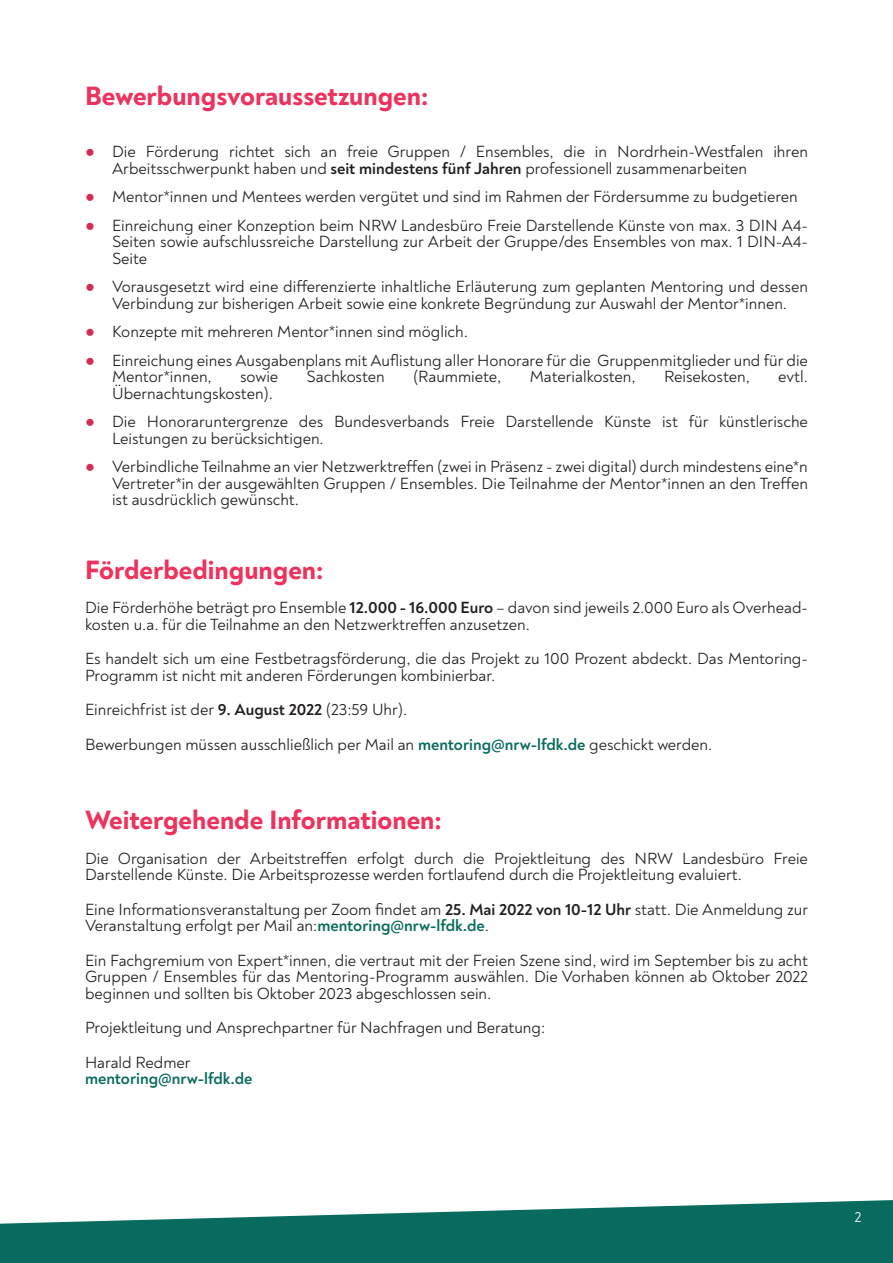
<style>
.page{position:relative;width:893px;height:1263px;background:#fff}
.page>*{position:absolute;margin:0;border:0;box-sizing:border-box;transform-origin:0 0}
.t1{font:800 27px "Noah";color:#ed325d}
.t2{font:16.5px/16.5px "Noah";color:#231f20}
.t3{font:700 16.5px "Noah";color:#086b5d}
.t4{font:15px "Noah";color:#fff}
.s1{font-family:"Arial";font-weight:700;color:#d42c54}
.s2{font-weight:700}
.s3{font-weight:700;color:#086b5d}
</style>
<div class="page">
<svg style="left:0;top:1200px;width:893px;height:63px;fill:#086b5d"></svg>
<h1 class="t1" style="left:85px;top:79px;width:345px">Bewerbungsvoraussetzungen:</h1>
<p class="t2" style="left:112px;top:144px;width:697px;text-indent:-27px"><span class="s1">●</span> Die Förderung richtet sich an freie Gruppen / Ensembles, die in Nordrhein-Westfalen ihren<br>Arbeitsschwerpunkt haben und <span class="s2">seit mindestens fünf Jahren</span> professionell zusammenarbeiten</p>
<p class="t2" style="left:85px;top:189px;width:714px"><span class="s1">●</span> Mentor*innen und Mentees werden vergütet und sind im Rahmen der Fördersumme zu budgetieren</p>
<p class="t2" style="left:112px;top:217px;width:697px;text-align:justify;text-indent:-27px"><span class="s1">●</span> Einreichung einer Konzeption beim NRW Landesbüro Freie Darstellende Künste von max. 3 DIN A4- Seiten sowie aufschlussreiche Darstellung zur Arbeit der Gruppe/des Ensembles von max. 1 DIN-A4- Seite</p>
<p class="t2" style="left:85px;top:279px;width:724px;text-align:center"><span class="s1">●</span> Vorausgesetzt wird eine differenzierte inhaltliche Erläuterung zum geplanten Mentoring und dessen<br>Verbindung zur bisherigen Arbeit sowie eine konkrete Begründung zur Auswahl der Mentor*innen.</p>
<p class="t2" style="left:85px;top:324px;width:384px"><span class="s1">●</span> Konzepte mit mehreren Mentor*innen sind möglich.</p>
<p class="t2" style="left:112px;top:352px;width:697px;text-indent:-27px"><span class="s1">●</span> Einreichung eines Ausgabenplans mit Auflistung aller Honorare für die Gruppenmitglieder und für die<br>Mentor*innen,</p>
<p class="t2" style="left:240px;top:369px;width:40px">sowie</p>
<p class="t2" style="left:307px;top:369px;width:80px">Sachkosten</p>
<p class="t2" style="left:413px;top:369px;width:90px">(Raummiete,</p>
<p class="t2" style="left:530px;top:369px;width:107px">Materialkosten,</p>
<p class="t2" style="left:664px;top:369px;width:87px">Reisekosten,</p>
<p class="t2" style="left:778px;top:369px;width:31px">evtl.</p>
<p class="t2" style="left:112px;top:385px;width:162px">Übernachtungskosten).</p>
<p class="t2" style="left:112px;top:414px;width:697px;text-indent:-27px"><span class="s1">●</span> Die Honoraruntergrenze des Bundesverbands Freie Darstellende Künste ist für künstlerische<br>Leistungen zu berücksichtigen.</p>
<p class="t2" style="left:112px;top:459px;width:697px;text-align:justify;text-indent:-27px"><span class="s1">●</span> Verbindliche Teilnahme an vier Netzwerktreffen (zwei in Präsenz - zwei digital) durch mindestens eine*n Vertreter*in der ausgewählten Gruppen / Ensembles. Die Teilnahme der Mentor*innen an den Treffen ist ausdrücklich gewünscht.</p>
<h1 class="t1" style="left:85px;top:553px;width:240px">Förderbedingungen:</h1>
<p class="t2" style="left:85px;top:600px;width:724px">Die Förderhöhe beträgt pro Ensemble <span class="s2">12.000 - 16.000 Euro</span> – davon sind jeweils 2.000 Euro als Overhead&shy;kosten u.a. für die Teilnahme an den Netzwerktreffen anzusetzen.</p>
<p class="t2" style="left:85px;top:651px;width:724px">Es handelt sich um eine Festbetragsförderung, die das Projekt zu 100 Prozent abdeckt. Das Mentoring-<br>Programm ist nicht mit anderen Förderungen kombinierbar.</p>
<p class="t2" style="left:85px;top:693px;width:629px;line-height:34.5px">Einreichfrist ist der <span class="s2">9. August 2022</span> (23:59 Uhr).<br>Bewerbungen müssen ausschließlich per Mail an <span class="s3">mentoring@nrw-lfdk.de</span> geschickt werden.</p>
<h1 class="t1" style="left:85px;top:804px;width:358px">Weitergehende Informationen:</h1>
<p class="t2" style="left:85px;top:850px;width:724px">Die Organisation der Arbeitstreffen erfolgt durch die Projektleitung des NRW Landesbüro Freie<br>Darstellende Künste. Die Arbeitsprozesse werden fortlaufend durch die Projektleitung evaluiert.</p>
<p class="t2" style="left:85px;top:901px;width:725px">Eine Informationsveranstaltung per Zoom findet am <span class="s2">25. Mai 2022 von 10-12 Uhr</span> statt. Die Anmeldung zur<br>Veranstaltung erfolgt per Mail an:<span class="s3">mentoring@nrw-lfdk.de</span>.</p>
<p class="t2" style="left:85px;top:952px;width:724px;text-align:justify">Ein Fachgremium von Expert*innen, die vertraut mit der Freien Szene sind, wird im September bis zu acht Gruppen / Ensembles für das Mentoring-Programm auswählen. Die Vorhaben können ab Oktober 2022 beginnen und sollten bis Oktober 2023 abgeschlossen sein.</p>
<p class="t2" style="left:85px;top:1011px;width:462px;line-height:34.5px">Projektleitung und Ansprechpartner für Nachfragen und Beratung:<br>Harald Redmer</p>
<p class="t3" style="left:85px;top:1069px;width:169px">mentoring@nrw-lfdk.de</p>
<p class="t4" style="left:854px;top:1207px;width:8px">2</p>
</div>
